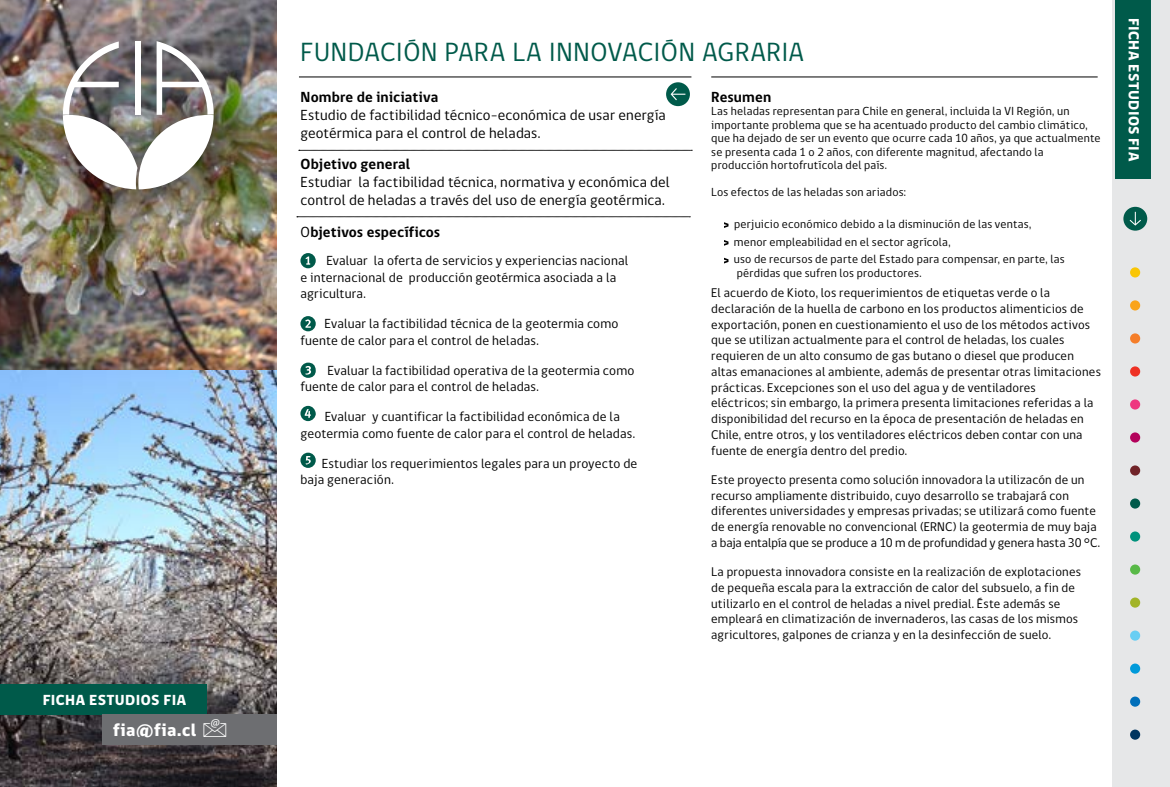
<style>
.page{position:relative;width:1170px;height:787px;background:#fff}
.page>*{position:absolute;margin:0;border:0;box-sizing:border-box;transform-origin:0 0}
.t1{font:27px "gob CL";letter-spacing:.02em;color:#005a4a}
.t2{font:800 18px "gob CL";letter-spacing:.025em;color:#fff}
.t3{font:15px/18px "gob CL";letter-spacing:.01em;color:#000}
.t4{font:700 15px "gob CL";letter-spacing:.005em;color:#000}
.t5{font:800 15px "gob CL";letter-spacing:.025em;color:#fff}
.t6{font:13.5px/16.5px "gob CL";letter-spacing:.015em;color:#000}
.t7{font:12.9px/15.8px "gob CL";letter-spacing:.015em;color:#000}
.t8{font:12px/13.5px "gob CL";letter-spacing:.015em;color:#000}
.s1{font-weight:400}
</style>
<div class="page">
<img style="left:0;top:0;width:276px;height:370px">
<img style="left:0;top:370px;width:276px;height:417px">
<div style="left:27px;top:7px;width:243px;height:240px;background:#000;opacity:.75"></div>
<img style="left:63px;top:41px;width:151px;height:148px">
<hr style="left:299px;top:77px;width:392px;height:1px;background:#000">
<svg style="left:300px;top:253px;width:16px;height:15px"></svg>
<svg style="left:300px;top:316px;width:16px;height:15px"></svg>
<svg style="left:300px;top:362px;width:16px;height:16px"></svg>
<svg style="left:300px;top:406px;width:16px;height:15px"></svg>
<svg style="left:300px;top:452px;width:16px;height:16px"></svg>
<hr style="left:711px;top:77px;width:386px;height:1px;background:#000">
<svg style="left:299px;top:150px;width:393px;height:1px"></svg>
<svg style="left:297px;top:216px;width:393px;height:1px"></svg>
<div style="left:1111px;top:0;width:58px;height:787px;background:#e6e7e8"></div>
<div style="left:666px;top:82px;width:24px;height:24px;background:#005a4a;border-radius:50%"></div>
<svg style="left:670px;top:88px;width:15px;height:12px"></svg>
<div style="left:1129px;top:267px;width:11px;height:10px;background:#f9c606;border-radius:50%"></div>
<div style="left:1129px;top:300px;width:11px;height:10px;background:#faa41a;border-radius:50%"></div>
<div style="left:1129px;top:333px;width:11px;height:10px;background:#f57e29;border-radius:50%"></div>
<svg style="left:1129px;top:366px;width:11px;height:10px"></svg>
<svg style="left:1129px;top:399px;width:11px;height:10px"></svg>
<svg style="left:1129px;top:432px;width:11px;height:10px"></svg>
<svg style="left:1129px;top:465px;width:11px;height:10px"></svg>
<svg style="left:1129px;top:498px;width:11px;height:10px"></svg>
<svg style="left:1129px;top:531px;width:11px;height:10px"></svg>
<svg style="left:1129px;top:564px;width:11px;height:10px"></svg>
<svg style="left:1129px;top:597px;width:11px;height:10px"></svg>
<div style="left:1129px;top:630px;width:11px;height:10px;background:#68cef3;border-radius:50%"></div>
<svg style="left:1129px;top:663px;width:11px;height:10px"></svg>
<svg style="left:1129px;top:696px;width:11px;height:10px"></svg>
<svg style="left:1129px;top:729px;width:11px;height:10px"></svg>
<div style="left:0;top:684px;width:207px;height:30px;background:#005a4a"></div>
<div style="left:102px;top:714px;width:174px;height:30px;background:#6d6e71"></div>
<div style="left:1114px;top:0;width:36px;height:179px;background:#005a4a"></div>
<svg style="left:724px;top:222px;width:4px;height:6px"></svg>
<svg style="left:724px;top:240px;width:4px;height:6px"></svg>
<svg style="left:724px;top:258px;width:4px;height:5px"></svg>
<div style="left:1123px;top:207px;width:24px;height:24px;background:#005a4a;border-radius:50%"></div>
<svg style="left:1129px;top:212px;width:11px;height:14px"></svg>
<p class="t5" style="left:43px;top:689px;width:145px">FICHA ESTUDIOS FIA</p>
<h2 class="t2" style="left:113px;top:717px;width:85px">fia@fia.cl</h2>
<h1 class="t1" style="left:300px;top:34px;width:505px">FUNDACIÓN PARA LA INNOVACIÓN AGRARIA</h1>
<p class="t4" style="left:300px;top:87px;width:139px">Nombre de iniciativa</p>
<p class="t3" style="left:300px;top:106px;width:367px">Estudio de factibilidad técnico-económica de usar energía geotérmica para el control de heladas.</p>
<p class="t4" style="left:300px;top:154px;width:111px">Objetivo general</p>
<p class="t3" style="left:300px;top:174px;width:371px">Estudiar la factibilidad técnica, normativa y económica del control de heladas a través del uso de energía geotérmica.</p>
<p class="t4" style="left:300px;top:222px;width:141px"><span class="s1">O</span>bjetivos específicos</p>
<p class="t6" style="left:300px;top:253px;width:329px;text-indent:26px">Evaluar la oferta de servicios y experiencias nacional e internacional de producción geotérmica asociada a la agricultura.</p>
<p class="t6" style="left:300px;top:316px;width:319px;text-indent:24px">Evaluar la factibilidad técnica de la geotermia como fuente de calor para el control de heladas.</p>
<p class="t6" style="left:300px;top:362px;width:335px;text-indent:27px">Evaluar la factibilidad operativa de la geotermia como fuente de calor para el control de heladas.</p>
<p class="t6" style="left:300px;top:409px;width:336px;text-indent:24px">Evaluar y cuantificar la factibilidad económica de la geotermia como fuente de calor para el control de heladas.</p>
<p class="t6" style="left:300px;top:455px;width:338px;text-indent:21px">Estudiar los requerimientos legales para un proyecto de baja generación.</p>
<p class="t4" style="left:711px;top:87px;width:61px">Resumen</p>
<p class="t8" style="left:711px;top:105px;width:391px">Las heladas representan para Chile en general, incluida la VI Región, un importante problema que se ha acentuado producto del cambio climático, que ha dejado de ser un evento que ocurre cada 10 años, ya que actualmente se presenta cada 1 o 2 años, con diferente magnitud, afectando la producción hortofrutícola del país.</p>
<p class="t8" style="left:711px;top:186px;width:196px">Los efectos de las heladas son ariados:</p>
<p class="t8" style="left:733px;top:215px;width:332px;line-height:17.7px">perjuicio económico debido a la disminución de las ventas, menor empleabilidad en el sector agrícola,<br>uso de recursos de parte del Estado para compensar, en parte, las</p>
<p class="t8" style="left:736px;top:266px;width:186px">pérdidas que sufren los productores.</p>
<p class="t7" style="left:711px;top:285px;width:391px">El acuerdo de Kioto, los requerimientos de etiquetas verde o la declaración de la huella de carbono en los productos alimenticios de exportación, ponen en cuestionamiento el uso de los métodos activos que se utilizan actualmente para el control de heladas, los cuales requieren de un alto consumo de gas butano o diesel que producen altas emanaciones al ambiente, además de presentar otras limitaciones prácticas. Excepciones son el uso del agua y de ventiladores<br>eléctricos; sin embargo, la primera presenta limitaciones referidas a la disponibilidad del recurso en la época de presentación de heladas en Chile, entre otros, y los ventiladores eléctricos deben contar con una fuente de energía dentro del predio.</p>
<p class="t7" style="left:711px;top:472px;width:390px">Este proyecto presenta como solución innovadora la utilizacón de un recurso ampliamente distribuido, cuyo desarrollo se trabajará con diferentes universidades y empresas privadas; se utilizará como fuente de energía renovable no convencional (ERNC) la geotermia de muy baja a baja entalpía que se produce a 10 m de profundidad y genera hasta 30 °C.</p>
<p class="t7" style="left:711px;top:564px;width:371px">La propuesta innovadora consiste en la realización de explotaciones de pequeña escala para la extracción de calor del subsuelo, a fin de utilizarlo en el control de heladas a nivel predial. Éste además se empleará en climatización de invernaderos, las casas de los mismos agricultores, galpones de crianza y en la desinfección de suelo.</p>
<p class="t5" style="left:1144px;top:17px;width:145px;rotate:90deg">FICHA ESTUDIOS FIA</p>
</div>
